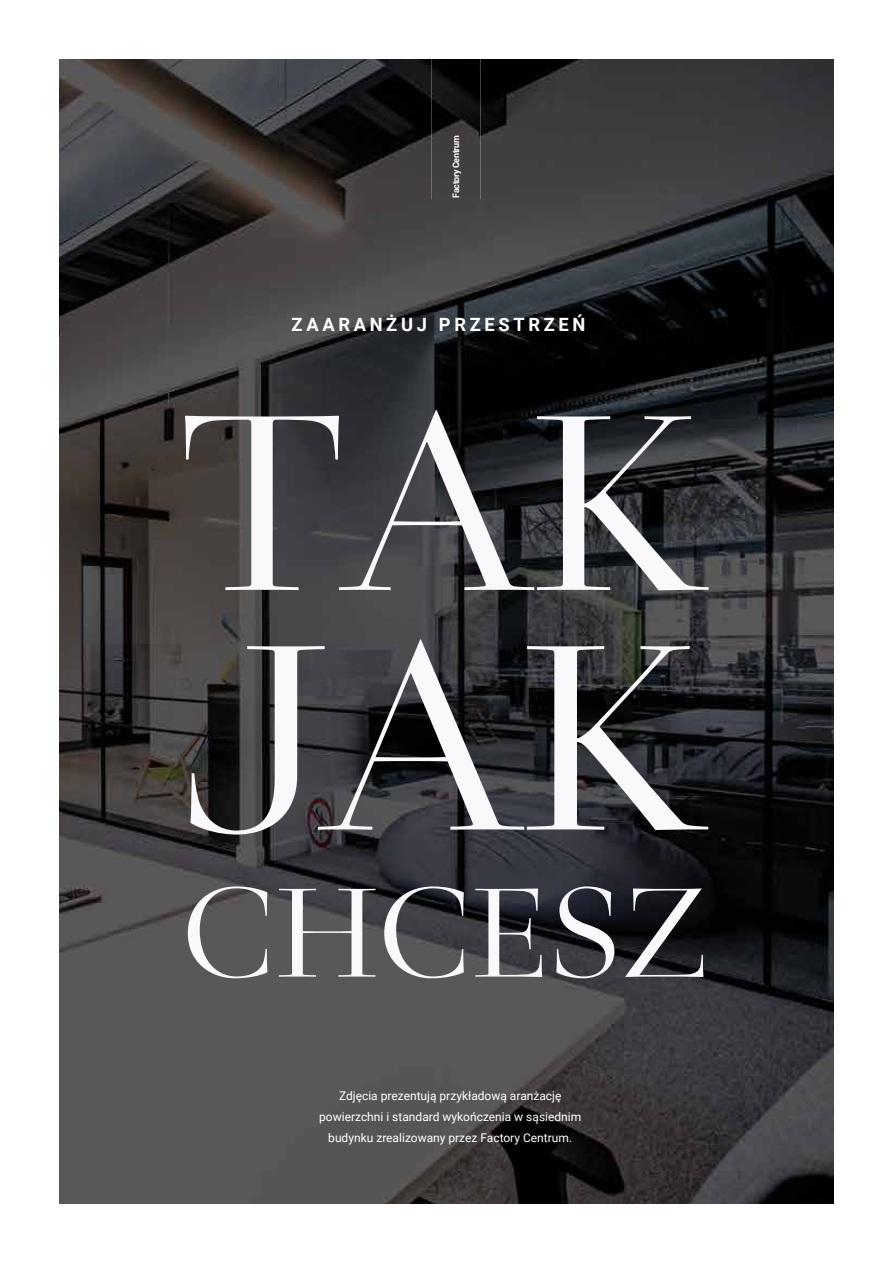
<style>
.page{position:relative;width:893px;height:1263px;background:#fff}
.page>*{position:absolute;margin:0;border:0;box-sizing:border-box;transform-origin:0 0}
.t1{font:282.45px "Medio";color:#f9f9fc}
.t2{font:267.45px "Medio";color:#f9f9fc}
.t3{font:135.3px "Medio";color:#f9f9fc}
.t4{font:700 18.3px "Roboto";letter-spacing:.2em;color:#fff}
.t5{font:12px/21px "Roboto";color:#fff;text-align:center}
.t6{font:700 9px "Roboto";letter-spacing:-.04em;color:#fff}
</style>
<div class="page">
<img style="left:59px;top:59px;width:774px;height:1144px">
<p class="t6" style="left:450px;top:198px;width:64px;rotate:-90deg">Factory Centrum</p>
<h3 class="t4" style="left:292px;top:312px;width:295px">ZAARANŻUJ PRZESTRZEŃ</h3>
<h2 class="t2" style="left:181px;top:395px;width:510px">TAK</h2>
<h1 class="t1" style="left:178px;top:624px;width:511px">JAK</h1>
<h3 class="t3" style="left:182px;top:878px;width:529px">CHCESZ</h3>
<p class="t5" style="left:319px;top:1084px;width:264px">Zdjęcia prezentują przykładową aranżację powierzchni i standard wykończenia w sąsiednim budynku zrealizowany przez Factory Centrum.</p>
</div>
